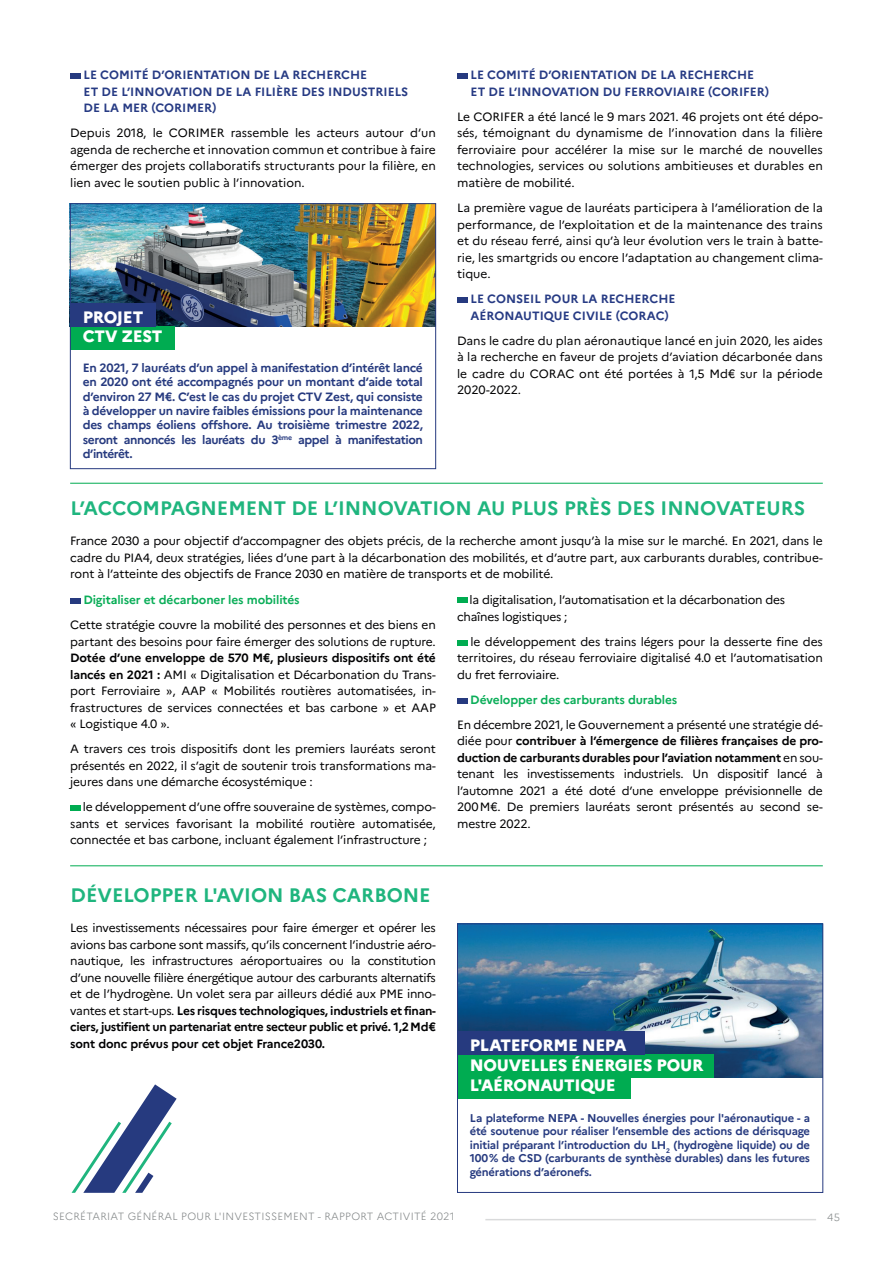
<style>
.page{position:relative;width:893px;height:1263px;background:#fff}
.page>*{position:absolute;margin:0;border:0;box-sizing:border-box;transform-origin:0 0}
.t1{font:700 19.5px "Marianne";color:#1fb57e}
.t2{font:800 16.5px/19.8px "Marianne";letter-spacing:-.02em;color:#fff}
.t3{font:12px/16.5px "Marianne";letter-spacing:-.01em;color:#000002;text-align:justify}
.t4{font:700 12px/14.4px "Marianne";letter-spacing:-.04em;color:#263a7f;text-align:justify}
.t5{font:700 12px/16.5px "Marianne";color:#273b84}
.t6{font:700 12px "Marianne";letter-spacing:-.01em;color:#0bae59}
.t7{font:700 11.25px/13.5px "Marianne";letter-spacing:-.02em;color:#263a7f;text-align:justify}
.t8{font:300 10.5px "Marianne";letter-spacing:.025em;color:#828687}
.s1{font-weight:700;color:#0bae59}
.s2{font-weight:700;color:#00ac51}
.s3{font-weight:700}
</style>
<div class="page">
<hr style="left:485px;top:1219px;width:331px;height:1px;background:#828687">
<div style="left:70px;top:598px;width:10px;height:6px;background:#263a7f"></div>
<div style="left:70px;top:73px;width:10px;height:6px;background:#263a7f"></div>
<div style="left:457px;top:73px;width:10px;height:6px;background:#263a7f"></div>
<div style="left:457px;top:297px;width:10px;height:6px;background:#263a7f"></div>
<hr style="left:70px;top:483px;width:753px;height:1px;background:#00ac51">
<hr style="left:70px;top:865px;width:753px;height:1px;background:#00ac51">
<div style="left:457px;top:698px;width:10px;height:6px;background:#263a7f"></div>
<svg style="left:72px;top:1084px;width:105px;height:109px"></svg>
<img style="left:72px;top:205px;width:362px;height:121px">
<img style="left:459px;top:925px;width:362px;height:152px">
<div style="left:70px;top:326px;width:105px;height:24px;background:#00ac51"></div>
<div style="left:457px;top:1055px;width:257px;height:23px;background:#00ac51"></div>
<div style="left:457px;top:1075px;width:174px;height:24px;background:#00ac51"></div>
<div style="left:70px;top:303px;width:86px;height:23px;background:#263a7f"></div>
<div style="left:457px;top:1031px;width:188px;height:24px;background:#263a7f"></div>
<div style="left:70px;top:203px;width:366px;height:266px;border:1px solid #263a7f"></div>
<div style="left:457px;top:923px;width:366px;height:270px;border:1px solid #263a7f"></div>
<div style="left:70px;top:804px;width:10px;height:6px;background:#00ac51"></div>
<div style="left:457px;top:597px;width:10px;height:6px;background:#00ac51"></div>
<div style="left:457px;top:640px;width:10px;height:6px;background:#00ac51"></div>
<p class="t5" style="left:84px;top:66px;width:326px">LE COMITÉ D’ORIENTATION DE LA RECHERCHE<br>ET DE L’INNOVATION DE LA FILIÈRE DES INDUSTRIELS<br>DE LA MER (CORIMER)</p>
<p class="t3" style="left:70px;top:124px;width:367px">Depuis 2018, le CORIMER rassemble les acteurs autour d’un agenda de recherche et innovation commun et contribue à faire émerger des projets collaboratifs structurants pour la filière, en lien avec le soutien public à l’innovation.</p>
<h2 class="t2" style="left:83px;top:306px;width:81px">PROJET<br>CTV ZEST</h2>
<p class="t4" style="left:83px;top:359px;width:342px">En 2021, 7 lauréats d’un appel à manifestation d’intérêt lancé en 2020 ont été accompagnés pour un montant d’aide total d’environ 27 M€. C’est le cas du projet CTV Zest, qui consiste à développer un navire faibles émissions pour la maintenance des champs éoliens offshore. Au troisième trimestre 2022, seront annoncés les lauréats du 3<sup>ème</sup> appel à manifestation d’intérêt.</p>
<p class="t5" style="left:470px;top:66px;width:300px">LE COMITÉ D’ORIENTATION DE LA RECHERCHE<br>ET DE L’INNOVATION DU FERROVIAIRE (CORIFER)</p>
<p class="t3" style="left:457px;top:107px;width:367px">Le CORIFER a été lancé le 9 mars 2021. 46 projets ont été dépo&shy;sés, témoignant du dynamisme de l’innovation dans la filière ferroviaire pour accélérer la mise sur le marché de nouvelles technologies, services ou solutions ambitieuses et durables en matière de mobilité.</p>
<p class="t3" style="left:457px;top:198px;width:367px">La première vague de lauréats participera à l’amélioration de la performance, de l’exploitation et de la maintenance des trains et du réseau ferré, ainsi qu’à leur évolution vers le train à batte&shy;rie, les smartgrids ou encore l’adaptation au changement clima&shy;tique.</p>
<p class="t5" style="left:470px;top:289px;width:206px">LE CONSEIL POUR LA RECHERCHE<br>AÉRONAUTIQUE CIVILE (CORAC)</p>
<p class="t3" style="left:457px;top:331px;width:367px">Dans le cadre du plan aéronautique lancé en juin 2020, les aides à la recherche en faveur de projets d’aviation décarbonée dans le cadre du CORAC ont été portées à 1,5 Md€ sur la période 2020-2022.</p>
<h1 class="t1" style="left:71px;top:493px;width:736px">L’ACCOMPAGNEMENT DE L’INNOVATION AU PLUS PRÈS DES INNOVATEURS</h1>
<p class="t3" style="left:70px;top:532px;width:754px">France 2030 a pour objectif d’accompagner des objets précis, de la recherche amont jusqu’à la mise sur le marché. En 2021, dans le cadre du PIA4, deux stratégies, liées d’une part à la décarbonation des mobilités, et d’autre part, aux carburants durables, contribue&shy;ront à l’atteinte des objectifs de France 2030 en matière de transports et de mobilité.</p>
<p class="t3" style="left:70px;top:587px;width:367px;line-height:25px;text-indent:13px"><span class="s1">Digi</span><span class="s2">ta</span><span class="s1">liser et décarboner les mobilités<br></span>Cette stratégie couvre la mobilité des personnes et des biens en</p>
<p class="t3" style="left:70px;top:632px;width:367px">partant des besoins pour faire émerger des solutions de rupture.</p>
<p class="t3" style="left:70px;top:649px;width:367px"><span class="s3">Dotée d’une enveloppe de 570 M€, plusieurs dispositifs ont été lancés en 2021 :</span> AMI « Digitalisation et Décarbonation du Trans&shy;port Ferroviaire », AAP « Mobilités routières automatisées, in&shy;frastructures de services connectées et bas carbone » et AAP « Logistique 4.0 ».</p>
<p class="t3" style="left:70px;top:740px;width:367px">A travers ces trois dispositifs dont les premiers lauréats seront présentés en 2022, il s’agit de soutenir trois transformations ma&shy;jeures dans une démarche écosystémique :</p>
<p class="t3" style="left:70px;top:798px;width:367px;text-indent:13px">le développement d’une offre souveraine de systèmes, compo&shy;sants et services favorisant la mobilité routière automatisée, connectée et bas carbone, incluant également l’infrastructure ;</p>
<h1 class="t1" style="left:71px;top:880px;width:362px">DÉVELOPPER L'AVION BAS CARBONE</h1>
<p class="t3" style="left:70px;top:919px;width:367px">Les investissements nécessaires pour faire émerger et opérer les avions bas carbone sont massifs, qu’ils concernent l’industrie aéro&shy;nautique, les infrastructures aéroportuaires ou la constitution d’une nouvelle filière énergétique autour des carburants alternatifs et de l’hydrogène. Un volet sera par ailleurs dédié aux PME inno&shy;vantes et start-ups. <span class="s3">Les risques technologiques, industriels et finan&shy;ciers, justifient un partenariat entre secteur public et privé. 1,2 Md€ sont donc prévus pour cet objet France2030.</span></p>
<p class="t3" style="left:457px;top:591px;width:329px;text-indent:12px">la digitalisation, l’automatisation et la décarbonation des chaînes logistiques ;</p>
<p class="t3" style="left:457px;top:632px;width:367px;text-indent:13px">le développement des trains légers pour la desserte fine des territoires, du réseau ferroviaire digitalisé 4.0 et l’automatisation du fret ferroviaire.</p>
<p class="t6" style="left:470px;top:690px;width:208px">Développer des carburants durables</p>
<p class="t3" style="left:457px;top:715px;width:367px">En décembre 2021, le Gouvernement a présenté une stratégie dé&shy;diée pour <span class="s3">contribuer à l’émergence de filières françaises de pro&shy;duction de carburants durables pour l’aviation notamment</span> en sou&shy;tenant les investissements industriels. Un dispositif lancé à l’automne 2021 a été doté d’une enveloppe prévisionnelle de 200 M€. De premiers lauréats seront présentés au second se&shy;mestre 2022.</p>
<h2 class="t2" style="left:470px;top:1034px;width:235px">PLATEFORME NEPA<br>NOUVELLES ÉNERGIES POUR<br>L'AÉRONAUTIQUE</h2>
<p class="t7" style="left:470px;top:1110px;width:342px">La plateforme NEPA - Nouvelles énergies pour l'aéronautique - a été soutenue pour réaliser l’ensemble des actions de dérisquage initial préparant l’introduction du LH<sub>2</sub> (hydrogène liquide) ou de 100 % de CSD (carburants de synthèse durables) dans les futures générations d’aéronefs.</p>
<p class="t8" style="left:53px;top:1208px;width:403px">SECRÉTARIAT GÉNÉRAL POUR L'INVESTISSEMENT - RAPPORT ACTIVITÉ 2021</p>
<p class="t8" style="left:827px;top:1209px;width:14px">45</p>
</div>
